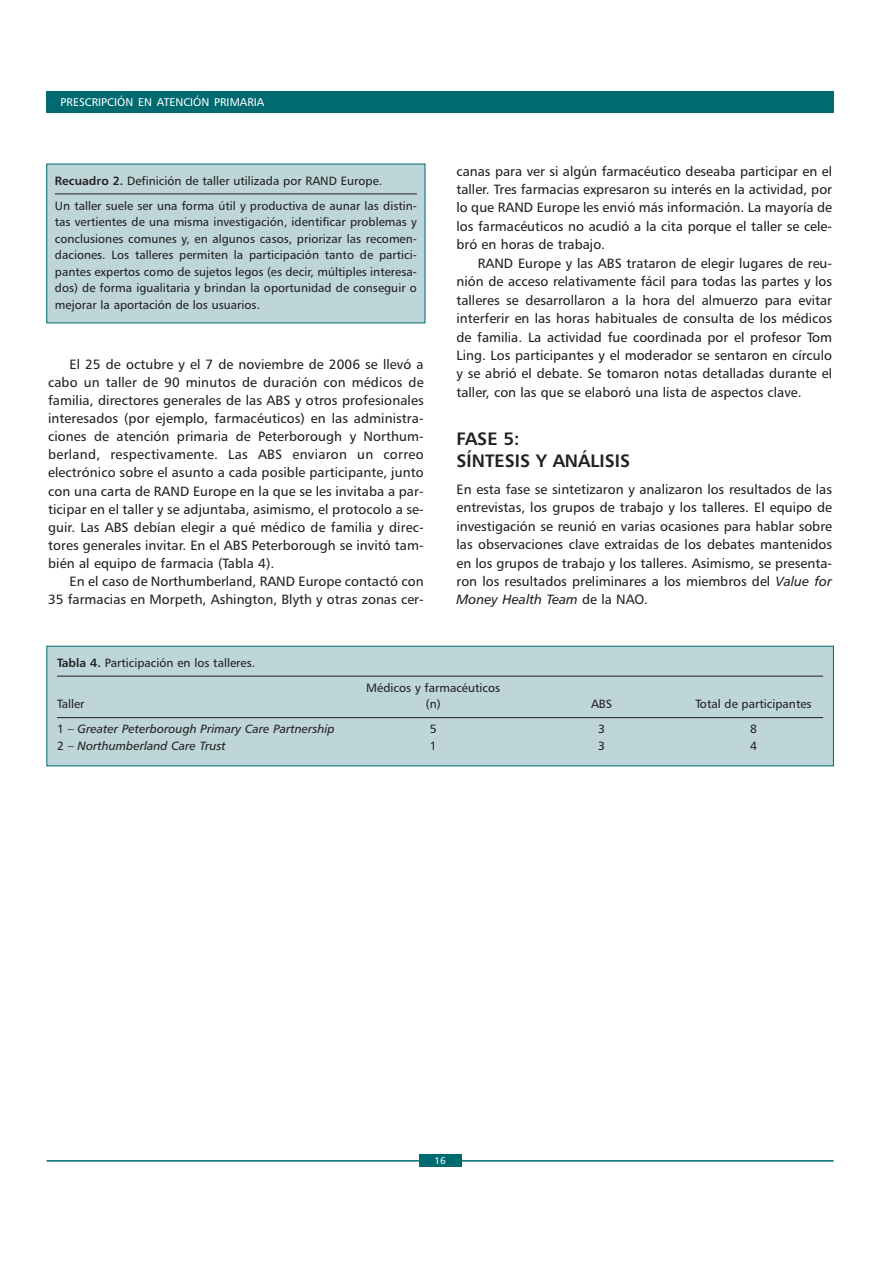
<style>
.page{position:relative;width:893px;height:1263px;background:#fff}
.page>*{position:absolute;margin:0;border:0;box-sizing:border-box;transform-origin:0 0}
.t1{font:18px/21.5px "Humanist 777 BT Bold B";color:#231f20}
.t2{font:13.5px/18.5px "Humanist 777 BT Roman B";color:#231f20;text-align:justify}
.t3{font:13.5px "Humanist 777 BT Italic B";color:#231f20}
.t4{font:12px/16.5px "Humanist 777 BT Roman B";color:#231f20}
.t5{font:12px "Humanist 777 BT Italic B";color:#231f20}
.t6{font:11.25px "Humanist 777 BT Roman B";color:#fff}
.t7{font:9.75px "Humanist 777 BT Roman B";color:#fff}
.s1{font-family:"Humanist 777 BT Bold B"}
.s2{font-family:"Humanist 777 BT Italic B"}
.s3{font-family:"Humanist 777 BT Roman B"}
</style>
<div class="page">
<div style="left:46px;top:92px;width:787px;height:21px;background:#006a71"></div>
<hr style="left:47px;top:1160px;width:786px;height:2px;background:#006a71">
<div style="left:419px;top:1154px;width:42px;height:13px;background:#006a71"></div>
<div style="left:47px;top:646px;width:786px;height:120px;background:#bed6d9"></div>
<hr style="left:57px;top:676px;width:766px;height:1px;background:#231f20">
<hr style="left:57px;top:717px;width:766px;height:1px;background:#231f20">
<div style="left:47px;top:646px;width:786px;height:120px;border:1px solid #006a71"></div>
<div style="left:47px;top:164px;width:378px;height:159px;background:#bed6d9"></div>
<hr style="left:55px;top:194px;width:362px;height:1px;background:#231f20">
<p class="t6" style="left:61px;top:98px;width:205px">PRESCRIPCIÓN EN ATENCIÓN PRIMARIA</p>
<p class="t4" style="left:55px;top:169px;width:363px;line-height:25px"><span class="s1">Recuadro 2.</span> Definición de taller utilizada por RAND Europe.<br>Un taller suele ser una forma útil y productiva de aunar las distin-</p>
<p class="t4" style="left:55px;top:215px;width:363px;text-align:justify">tas vertientes de una misma investigación, identificar problemas y conclusiones comunes y, en algunos casos, priorizar las recomen&shy;daciones. Los talleres permiten la participación tanto de partici&shy;pantes expertos como de sujetos legos (es decir, múltiples interesa&shy;dos) de forma igualitaria y brindan la oportunidad de conseguir o mejorar la aportación de los usuarios.</p>
<p class="t2" style="left:48px;top:356px;width:377px;text-indent:21px">El 25 de octubre y el 7 de noviembre de 2006 se llevó a cabo un taller de 90 minutos de duración con médicos de familia, directores generales de las ABS y otros profesionales interesados (por ejemplo, farmacéuticos) en las administra&shy;ciones de atención primaria de Peterborough y Northum&shy;berland, respectivamente. Las ABS enviaron un correo electrónico sobre el asunto a cada posible participante, junto con una carta de RAND Europe en la que se les invitaba a par&shy;ticipar en el taller y se adjuntaba, asimismo, el protocolo a se&shy;guir. Las ABS debían elegir a qué médico de familia y direc&shy;tores generales invitar. En el ABS Peterborough se invitó tam&shy;bién al equipo de farmacia (Tabla 4).</p>
<p class="t2" style="left:48px;top:574px;width:377px;text-align:right">En el caso de Northumberland, RAND Europe contactó con<br>35 farmacias en Morpeth, Ashington, Blyth y otras zonas cer-</p>
<p class="t4" style="left:57px;top:655px;width:200px"><span class="s1">Tabla 4.</span> Participación en los talleres.</p>
<p class="t2" style="left:456px;top:163px;width:377px">canas para ver si algún farmacéutico deseaba participar en el taller. Tres farmacias expresaron su interés en la actividad, por lo que RAND Europe les envió más información. La mayoría de los farmacéuticos no acudió a la cita porque el taller se cele&shy;bró en horas de trabajo.</p>
<p class="t2" style="left:456px;top:255px;width:377px;text-indent:21px">RAND Europe y las ABS trataron de elegir lugares de reu&shy;nión de acceso relativamente fácil para todas las partes y los talleres se desarrollaron a la hora del almuerzo para evitar interferir en las horas habituales de consulta de los médicos de familia. La actividad fue coordinada por el profesor Tom Ling. Los participantes y el moderador se sentaron en círculo y se abrió el debate. Se tomaron notas detalladas durante el taller, con las que se elaboró una lista de aspectos clave.</p>
<h1 class="t1" style="left:456px;top:430px;width:175px">FASE 5:<br>SÍNTESIS Y ANÁLISIS</h1>
<p class="t2" style="left:456px;top:481px;width:377px">En esta fase se sintetizaron y analizaron los resultados de las entrevistas, los grupos de trabajo y los talleres. El equipo de investigación se reunió en varias ocasiones para hablar sobre las observaciones clave extraídas de los debates mantenidos en los grupos de trabajo y los talleres. Asimismo, se presenta&shy;ron los resultados preliminares a los miembros del <span class="s2">Value for</span></p>
<p class="t3" style="left:456px;top:594px;width:193px">Money Health Team <span class="s3">de la NAO.</span></p>
<p class="t4" style="left:366px;top:680px;width:135px">Médicos y farmacéuticos</p>
<p class="t4" style="left:57px;top:697px;width:29px">Taller</p>
<p class="t4" style="left:426px;top:697px;width:16px">(n)</p>
<p class="t4" style="left:591px;top:697px;width:23px">ABS</p>
<p class="t4" style="left:695px;top:697px;width:118px">Total de participantes</p>
<p class="t5" style="left:57px;top:724px;width:279px"><span class="s3">1 –</span> Greater Peterborough Primary Care Partnership</p>
<p class="t4" style="left:430px;top:722px;width:8px">5</p>
<p class="t4" style="left:598px;top:722px;width:8px">3</p>
<p class="t4" style="left:750px;top:722px;width:8px">8</p>
<p class="t5" style="left:57px;top:741px;width:170px"><span class="s3">2 –</span> Northumberland Care Trust</p>
<p class="t4" style="left:430px;top:738px;width:8px">1</p>
<p class="t4" style="left:598px;top:738px;width:8px">3</p>
<p class="t4" style="left:750px;top:738px;width:8px">4</p>
<p class="t7" style="left:434px;top:1157px;width:13px">16</p>
</div>
